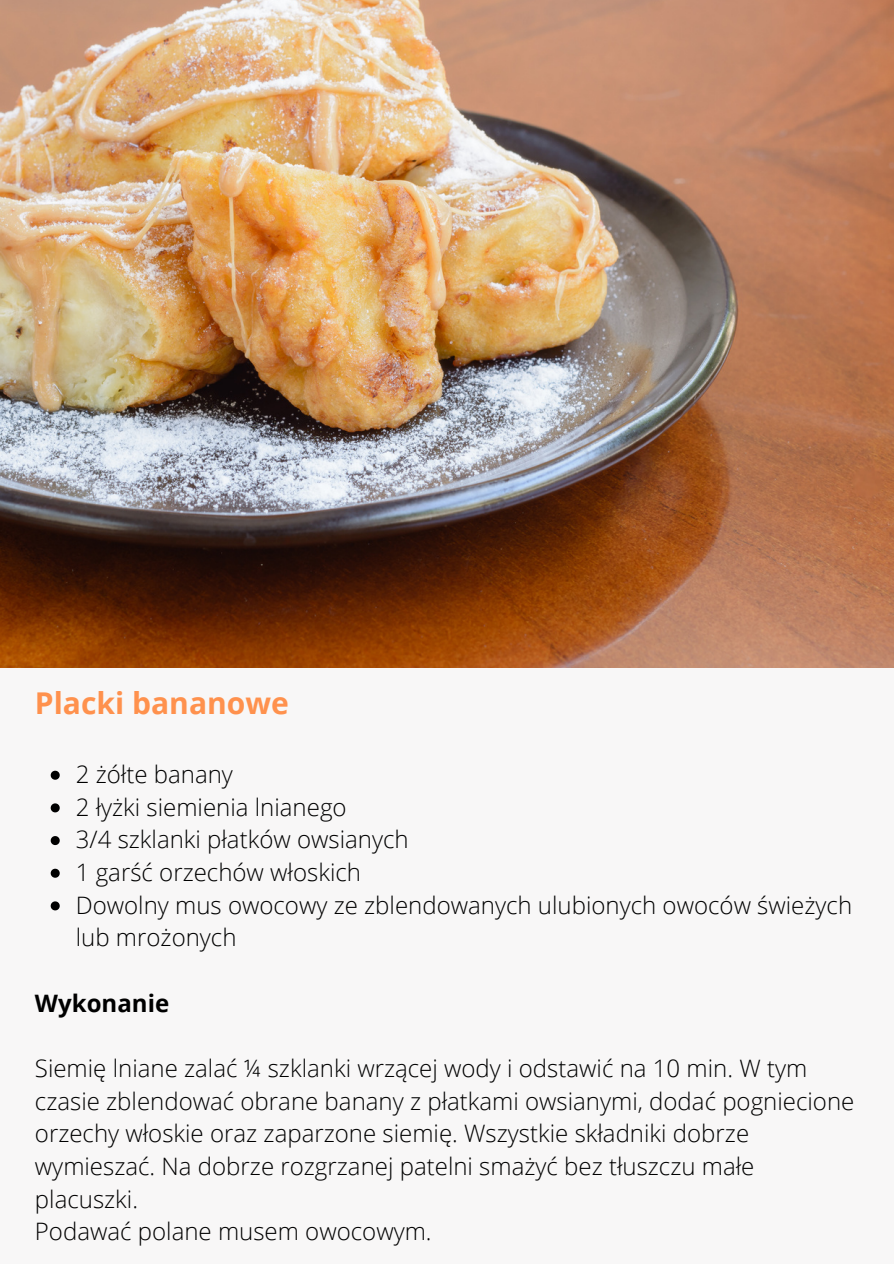
<style>
.page{position:relative;width:894px;height:1264px;background:#fff}
.page>*{position:absolute;margin:0;border:0;box-sizing:border-box;transform-origin:0 0}
.t1{font:700 30px "Open Sans";color:#ff914d}
.t2{font:300 24px/32.7px "Open Sans";color:#000}
.t3{font:700 24px "Open Sans";color:#000}
</style>
<div class="page">
<div style="left:0;top:0;width:893px;height:1263px;background:#f8f7f7"></div>
<img style="left:0;top:0;width:893px;height:667px">
<svg style="left:51px;top:770px;width:9px;height:9px"></svg>
<svg style="left:51px;top:803px;width:9px;height:9px"></svg>
<svg style="left:51px;top:836px;width:9px;height:9px"></svg>
<svg style="left:51px;top:868px;width:9px;height:9px"></svg>
<svg style="left:51px;top:901px;width:9px;height:9px"></svg>
<p class="t1" style="left:35px;top:682px;width:255px">Placki bananowe</p>
<p class="t2" style="left:76px;top:757px;width:777px">2 żółte banany<br>2 łyżki siemienia lnianego<br>3/4 szklanki płatków owsianych<br>1 garść orzechów włoskich<br>Dowolny mus owocowy ze zblendowanych ulubionych owoców świeżych lub mrożonych</p>
<p class="t3" style="left:35px;top:986px;width:136px">Wykonanie</p>
<p class="t2" style="left:35px;top:1051px;width:820px">Siemię lniane zalać ¼ szklanki wrzącej wody i odstawić na 10 min. W tym czasie zblendować obrane banany z płatkami owsianymi, dodać pogniecione orzechy włoskie oraz zaparzone siemię. Wszystkie składniki dobrze wymieszać. Na dobrze rozgrzanej patelni smażyć bez tłuszczu małe placuszki.<br>Podawać polane musem owocowym.</p>
</div>
